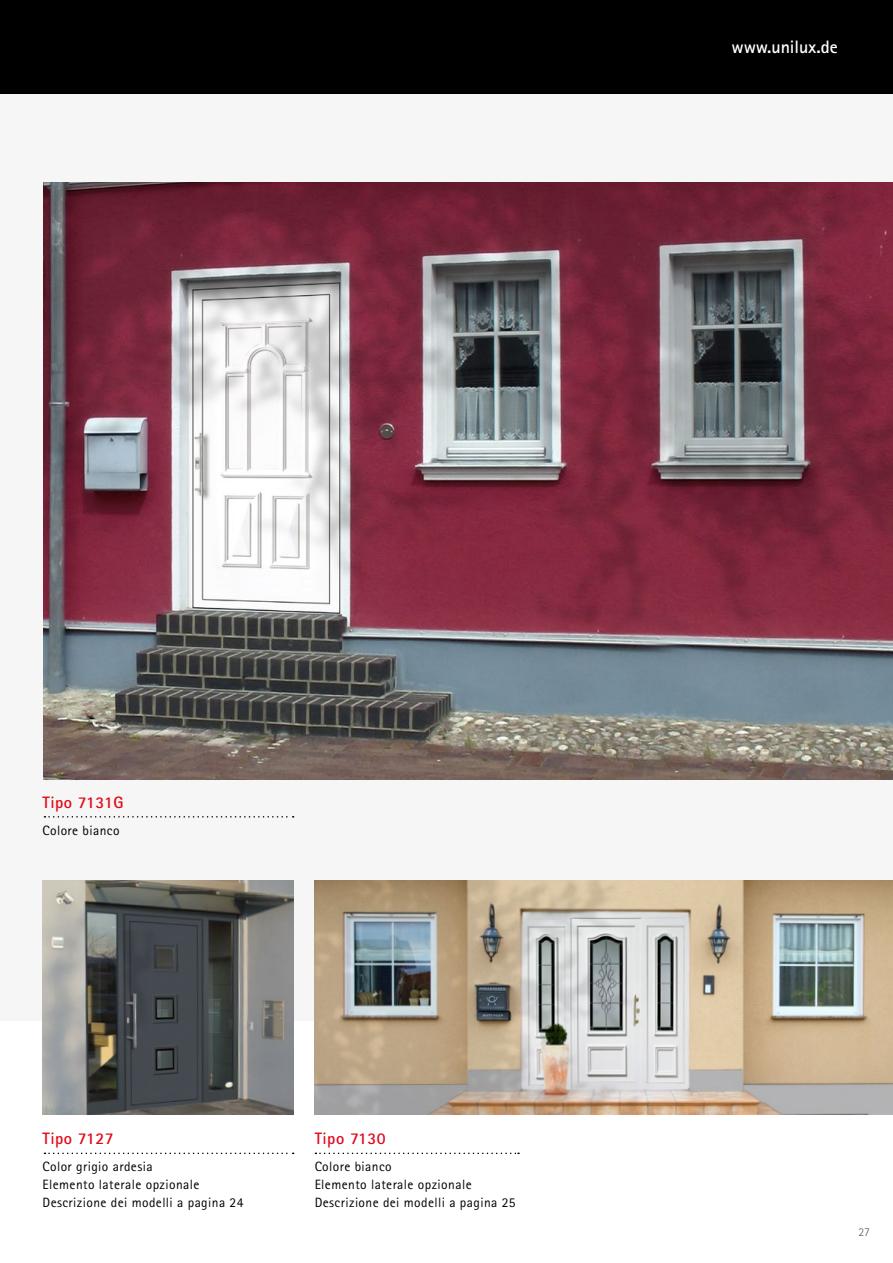
<style>
.page{position:relative;width:893px;height:1263px;background:#fff}
.page>*{position:absolute;margin:0;border:0;box-sizing:border-box;transform-origin:0 0}
.t1{font:700 18px "AT Rotis Sans Serif";letter-spacing:-.005em;color:#fff}
.t2{font:700 16.5px "AT Rotis Sans Serif";letter-spacing:.03em;color:#e30613}
.t3{font:700 16.5px "AT Rotis Sans Serif";letter-spacing:.03em;color:#e2061b}
.t4{font:13.5px/18px "AT Rotis Sans Serif";letter-spacing:.03em;color:#000}
.t5{font:300 12px "AT Rotis Sans Serif";color:#575756}
</style>
<div class="page">
<div style="left:0;top:0;width:893px;height:1020px;background:#f6f6f6"></div>
<svg style="left:44px;top:816px;width:250px;height:1px"></svg>
<img style="left:44px;top:183px;width:849px;height:597px">
<img style="left:315px;top:880px;width:578px;height:234px">
<img style="left:43px;top:880px;width:250px;height:234px">
<svg style="left:44px;top:1152px;width:250px;height:2px"></svg>
<svg style="left:315px;top:1152px;width:204px;height:2px"></svg>
<div style="left:0;top:0;width:893px;height:94px;background:#000"></div>
<h1 class="t1" style="left:731px;top:35px;width:108px">www.unilux.de</h1>
<p class="t2" style="left:43px;top:792px;width:83px">Tipo 7131G</p>
<p class="t4" style="left:43px;top:821px;width:79px">Colore bianco</p>
<p class="t2" style="left:43px;top:1128px;width:73px">Tipo 7127</p>
<p class="t4" style="left:43px;top:1157px;width:202px">Color grigio ardesia<br>Elemento laterale opzionale<br>Descrizione dei modelli a pagina 24</p>
<p class="t3" style="left:315px;top:1128px;width:73px">Tipo 7130</p>
<p class="t4" style="left:315px;top:1157px;width:202px">Colore bianco<br>Elemento laterale opzionale<br>Descrizione dei modelli a pagina 25</p>
<p class="t5" style="left:859px;top:1225px;width:13px">27</p>
</div>
